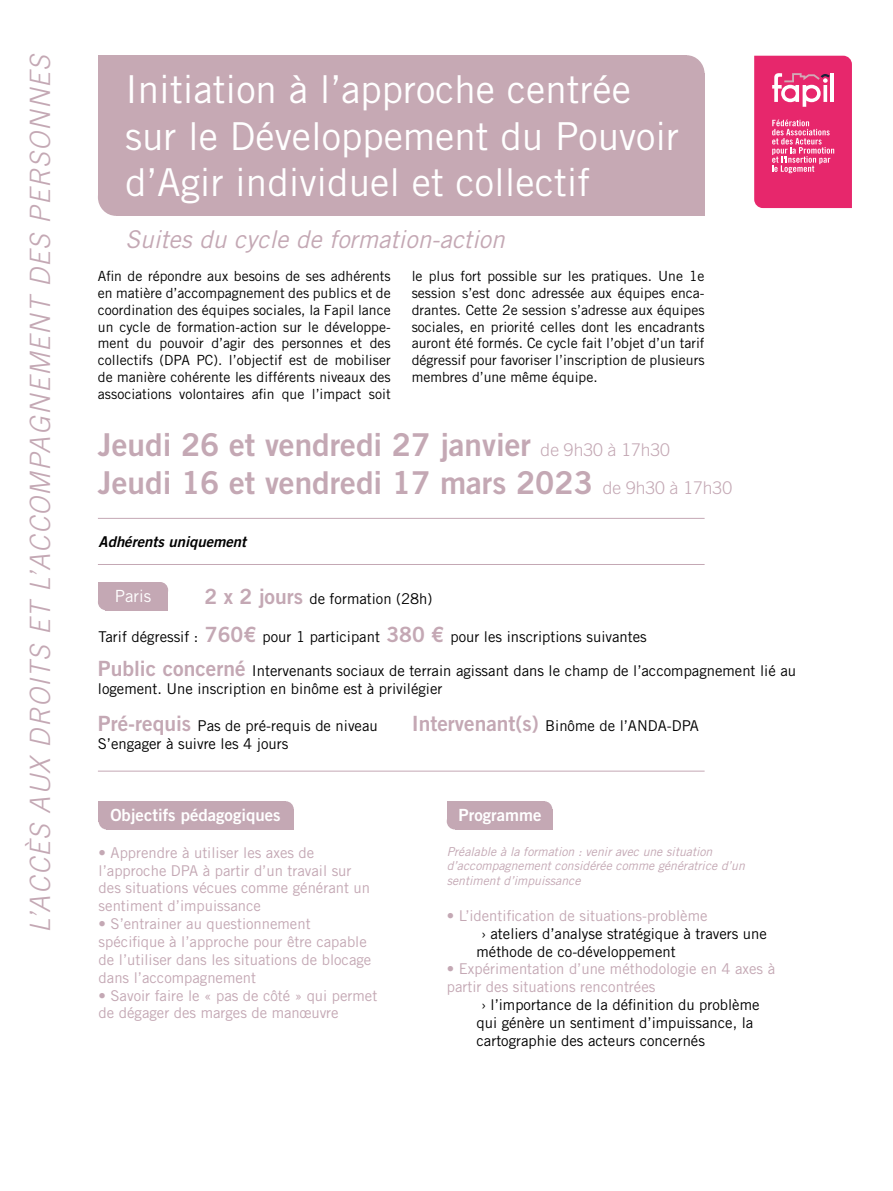
<style>
.page{position:relative;width:893px;height:1191px;background:#fff}
.page>*{position:absolute;margin:0;border:0;box-sizing:border-box;transform-origin:0 0}
.t1{font:38.5px/46.2px "Trade Gothic LT Std";color:#fff}
.t2{font:31.5px "Trade Gothic LT Std Bd 2";color:#c4a8b4}
.t3{font:italic 300 28px "Trade Gothic LT Std";letter-spacing:.05em;color:#c4a8b4}
.t4{font:italic 24.5px "Trade Gothic LT Std";color:#c4a8b4}
.t5{font:16.8px "Trade Gothic LT Std Bd 2";color:#fff}
.t6{font:16.8px "Trade Gothic LT Std";color:#fff}
.t7{font:14.88px/17.8px "Trade Gothic LT Std";color:#000}
.t8{font:14.88px/17.8px "Trade Gothic LT Std";color:#c4a8b4}
.t9{font:14.88px "Trade Gothic LT Std Bd 2 Obl";color:#000}
.t10{font:14px/16.8px "Trade Gothic LT Std";color:#000;text-align:justify}
.t11{font:italic 12.25px/14.7px "Trade Gothic LT Std";color:#c4a8b4}
.s1{font-family:"Trade Gothic LT Std";font-weight:300;font-size:17.5px}
.s2{font-family:"Trade Gothic LT Std Bd 2";font-size:21px;color:#c4a8b4}
</style>
<div class="page">
<div style="left:116px;top:73px;width:589px;height:143px;background:#c6a9b4"></div>
<div style="left:668px;top:55px;width:37px;height:38px;background:#c6a9b4;border-radius:50%"></div>
<div style="left:98px;top:178px;width:36px;height:38px;background:#c6a9b4;border-radius:50%"></div>
<div style="left:98px;top:55px;width:588px;height:142px;background:#c6a9b4"></div>
<div style="left:106px;top:590px;width:62px;height:20px;background:#c4a8b4"></div>
<div style="left:152px;top:582px;width:16px;height:16px;background:#c4a8b4;border-radius:50%"></div>
<div style="left:98px;top:594px;width:16px;height:16px;background:#c4a8b4;border-radius:50%"></div>
<div style="left:98px;top:582px;width:63px;height:20px;background:#c4a8b4"></div>
<div style="left:107px;top:809px;width:187px;height:20px;background:#c4a8b4"></div>
<div style="left:278px;top:801px;width:16px;height:16px;background:#c4a8b4;border-radius:50%"></div>
<div style="left:99px;top:813px;width:15px;height:16px;background:#c4a8b4;border-radius:50%"></div>
<div style="left:99px;top:801px;width:187px;height:20px;background:#c4a8b4"></div>
<hr style="left:98px;top:518px;width:607px;height:1px;background:#c4a8b4">
<hr style="left:98px;top:564px;width:607px;height:1px;background:#c4a8b4">
<hr style="left:98px;top:770px;width:607px;height:1px;background:#c4a8b4">
<svg style="left:754px;top:56px;width:98px;height:152px"></svg>
<div style="left:447px;top:813px;width:15px;height:16px;background:#c4a8b4;border-radius:50%"></div>
<div style="left:455px;top:809px;width:97px;height:20px;background:#c4a8b4"></div>
<div style="left:537px;top:801px;width:15px;height:16px;background:#c4a8b4;border-radius:50%"></div>
<div style="left:447px;top:801px;width:97px;height:20px;background:#c4a8b4"></div>
<p class="t3" style="left:24px;top:933px;width:881px;rotate:-90deg">L’ACCÈS AUX DROITS ET L’ACCOMPAGNEMENT DES PERSONNES</p>
<p class="t1" style="left:125px;top:66px;width:555px">Initiation à l’approche centrée sur le Développement du Pouvoir d’Agir individuel et collectif</p>
<p class="t4" style="left:125px;top:224px;width:381px">Suites du cycle de formation-action</p>
<p class="t10" style="left:98px;top:268px;width:294px">Afin de répondre aux besoins de ses adhérents en matière d’accompagnement des publics et de coordination des équipes sociales, la Fapil lance un cycle de formation-action sur le développe&shy;ment du pouvoir d’agir des personnes et des collectifs (DPA PC). l’objectif est de mobiliser de manière cohérente les différents niveaux des associations volontaires afin que l’impact soit</p>
<p class="t10" style="left:412px;top:268px;width:294px">le plus fort possible sur les pratiques. Une 1e session s’est donc adressée aux équipes enca&shy;drantes. Cette 2e session s’adresse aux équipes sociales, en priorité celles dont les encadrants auront été formés. Ce cycle fait l’objet d’un tarif dégressif pour favoriser l’inscription de plusieurs membres d’une même équipe.</p>
<p class="t2" style="left:98px;top:425px;width:574px">Jeudi 26 et vendredi 27 janvier <span class="s1">de 9h30 à 17h30</span></p>
<p class="t2" style="left:98px;top:463px;width:636px">Jeudi 16 et vendredi 17 mars 2023 <span class="s1">de 9h30 à 17h30</span></p>
<p class="t9" style="left:99px;top:532px;width:149px">Adhérents uniquement</p>
<p class="t6" style="left:115px;top:586px;width:38px">Paris</p>
<p class="t7" style="left:204px;top:589px;width:230px"><span class="s2">2 x 2 jours</span> de formation (28h)</p>
<p class="t7" style="left:99px;top:628px;width:550px">Tarif dégressif : <span class="s2">760€</span> pour 1 participant <span class="s2">380 €</span> pour les inscriptions suivantes</p>
<p class="t7" style="left:98px;top:661px;width:700px"><span class="s2">Public concerné</span> Intervenants sociaux de terrain agissant dans le champ de l’accompagnement lié au logement. Une inscription en binôme est à privilégier</p>
<p class="t7" style="left:98px;top:716px;width:281px"><span class="s2">Pré-requis</span> Pas de pré-requis de niveau</p>
<p class="t7" style="left:98px;top:734px;width:192px">S’engager à suivre les 4 jours</p>
<p class="t5" style="left:110px;top:805px;width:172px">Objectifs pédagogiques</p>
<p class="t8" style="left:99px;top:843px;width:273px">• Apprendre à utiliser les axes de l’approche DPA à partir d’un travail sur des situations vécues comme générant un sentiment d’impuissance</p>
<p class="t8" style="left:99px;top:914px;width:274px">• S’entrainer au questionnement spécifique à l’approche pour être capable de l’utiliser dans les situations de blocage dans l’accompagnement</p>
<p class="t8" style="left:99px;top:986px;width:280px">• Savoir faire le « pas de côté » qui permet de dégager des marges de manœuvre</p>
<p class="t7" style="left:412px;top:716px;width:289px"><span class="s2">Intervenant(s)</span> Binôme de l’ANDA-DPA</p>
<p class="t5" style="left:459px;top:805px;width:84px">Programme</p>
<p class="t11" style="left:447px;top:844px;width:300px">Préalable à la formation : venir avec une situation d’accompagnement considérée comme génératrice d’un sentiment d’impuissance</p>
<p class="t8" style="left:447px;top:906px;width:262px">• L’identification de situations-problème</p>
<p class="t7" style="left:476px;top:924px;width:292px;text-indent:5px">› ateliers d’analyse stratégique à travers une méthode de co-développement</p>
<p class="t8" style="left:447px;top:960px;width:330px">• Expérimentation d’une méthodologie en 4 axes à partir des situations rencontrées</p>
<p class="t7" style="left:476px;top:995px;width:285px;text-indent:5px">› l’importance de la définition du problème qui génère un sentiment d’impuissance, la cartographie des acteurs concernés</p>
</div>
